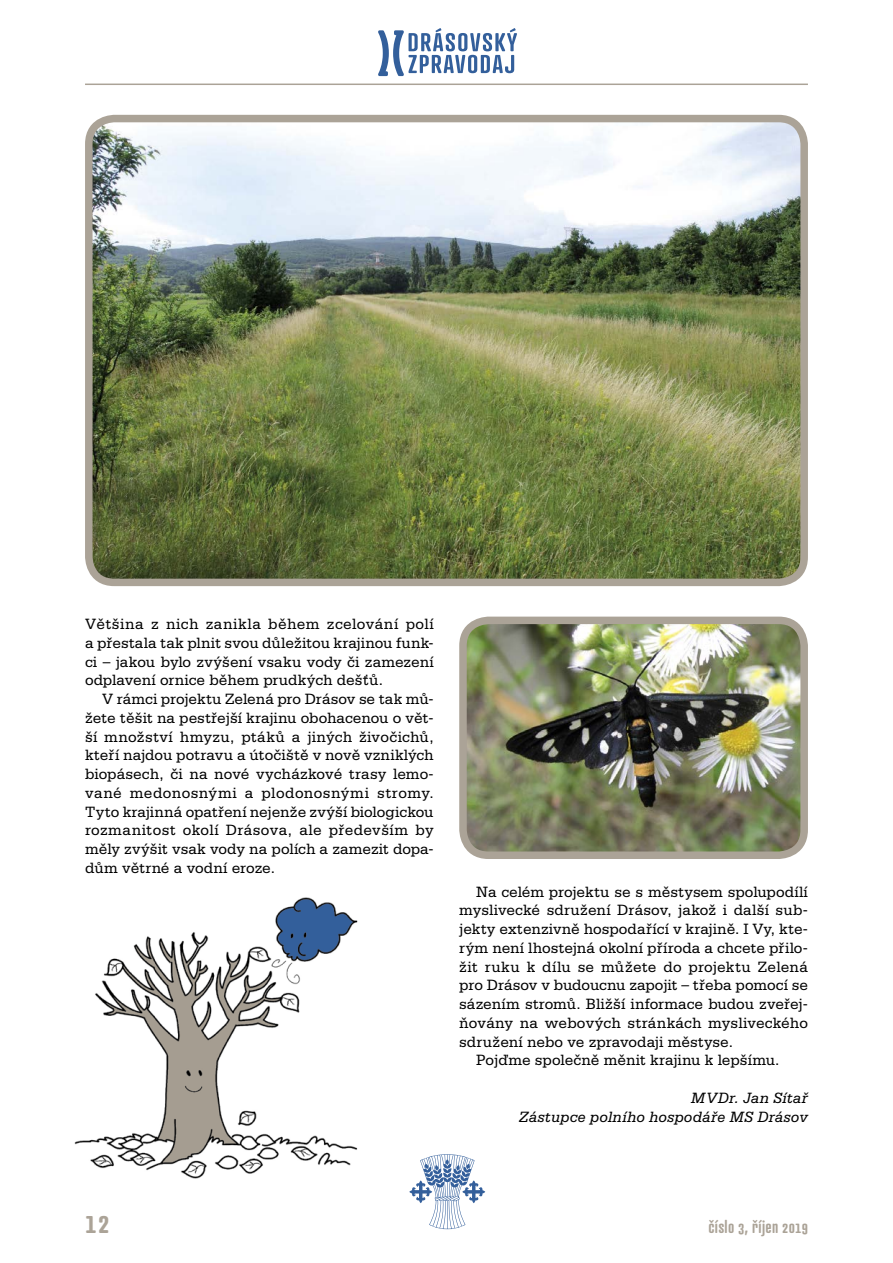
<style>
.page{position:relative;width:893px;height:1263px;background:#fff}
.page>*{position:absolute;margin:0;border:0;box-sizing:border-box;transform-origin:0 0}
.t1{font:600 30px "Atrament Std";color:#aba397}
.t2{font:600 16.5px "Atrament Std";letter-spacing:.015em;color:#aba397}
.t3{font:15.75px/18.8px "Serifa CE";letter-spacing:.005em;color:#000;text-align:justify}
.t4{font:italic 15.75px/18.8px "Serifa CE";letter-spacing:.015em;color:#000;text-align:right}
</style>
<div class="page">
<svg style="left:409px;top:1154px;width:76px;height:75px"></svg>
<svg style="left:378px;top:28px;width:139px;height:48px"></svg>
<hr style="left:85px;top:84px;width:723px;height:1px;background:#aba397">
<img style="left:94px;top:124px;width:705px;height:453px">
<div style="left:85px;top:115px;width:723px;height:471px;border:8px solid #aba397;border-radius:26px"></div>
<img style="left:468px;top:626px;width:331px;height:224px">
<div style="left:459px;top:617px;width:349px;height:242px;border:8px solid #aba397;border-radius:26px"></div>
<img style="left:74px;top:897px;width:284px;height:282px">
<p class="t3" style="left:85px;top:614px;width:350px">Většina z nich zanikla během zcelování polí a přestala tak plnit svou důležitou krajinou funk&shy;ci – jakou bylo zvýšení vsaku vody či zamezení odplavení ornice během prudkých dešťů.</p>
<p class="t3" style="left:85px;top:689px;width:350px;text-indent:17px">V rámci projektu Zelená pro Drásov se tak mů&shy;žete těšit na pestřejší krajinu obohacenou o vět&shy;ší množství hmyzu, ptáků a jiných živočichů, kteří najdou potravu a útočiště v nově vzniklých biopásech, či na nové vycházkové trasy lemo&shy;vané medonosnými a plodonosnými stromy.<br>Tyto krajinná opatření nejenže zvýší biologickou rozmanitost okolí Drásova, ale především by měly zvýšit vsak vody na polích a zamezit dopa&shy;dům větrné a vodní eroze.</p>
<p class="t3" style="left:476px;top:882px;width:333px">Na celém projektu se s městysem spolupodílí</p>
<p class="t3" style="left:459px;top:900px;width:350px">myslivecké sdružení Drásov, jakož i další sub-</p>
<p class="t3" style="left:459px;top:919px;width:350px">jekty extenzivně hospodařící v krajině. I Vy, kte-</p>
<p class="t3" style="left:459px;top:938px;width:350px">rým není lhostejná okolní příroda a chcete přilo-</p>
<p class="t3" style="left:459px;top:957px;width:350px">žit ruku k dílu se můžete do projektu Zelená</p>
<p class="t3" style="left:459px;top:975px;width:350px">pro Drásov v budoucnu zapojit – třeba pomocí se</p>
<p class="t3" style="left:459px;top:994px;width:350px">sázením stromů. Bližší informace budou zveřej-</p>
<p class="t3" style="left:459px;top:1013px;width:350px">ňovány na webových stránkách mysliveckého</p>
<p class="t3" style="left:459px;top:1032px;width:275px">sdružení nebo ve zpravodaji městyse.</p>
<p class="t3" style="left:476px;top:1050px;width:305px">Pojďme společně měnit krajinu k lepšímu.</p>
<p class="t4" style="left:519px;top:1088px;width:290px">MVDr. Jan Sítař<br>Zástupce polního hospodáře MS Drásov</p>
<h1 class="t1" style="left:85px;top:1202px;width:26px">12</h1>
<p class="t2" style="left:708px;top:1216px;width:101px">číslo 3, říjen 2019</p>
</div>
